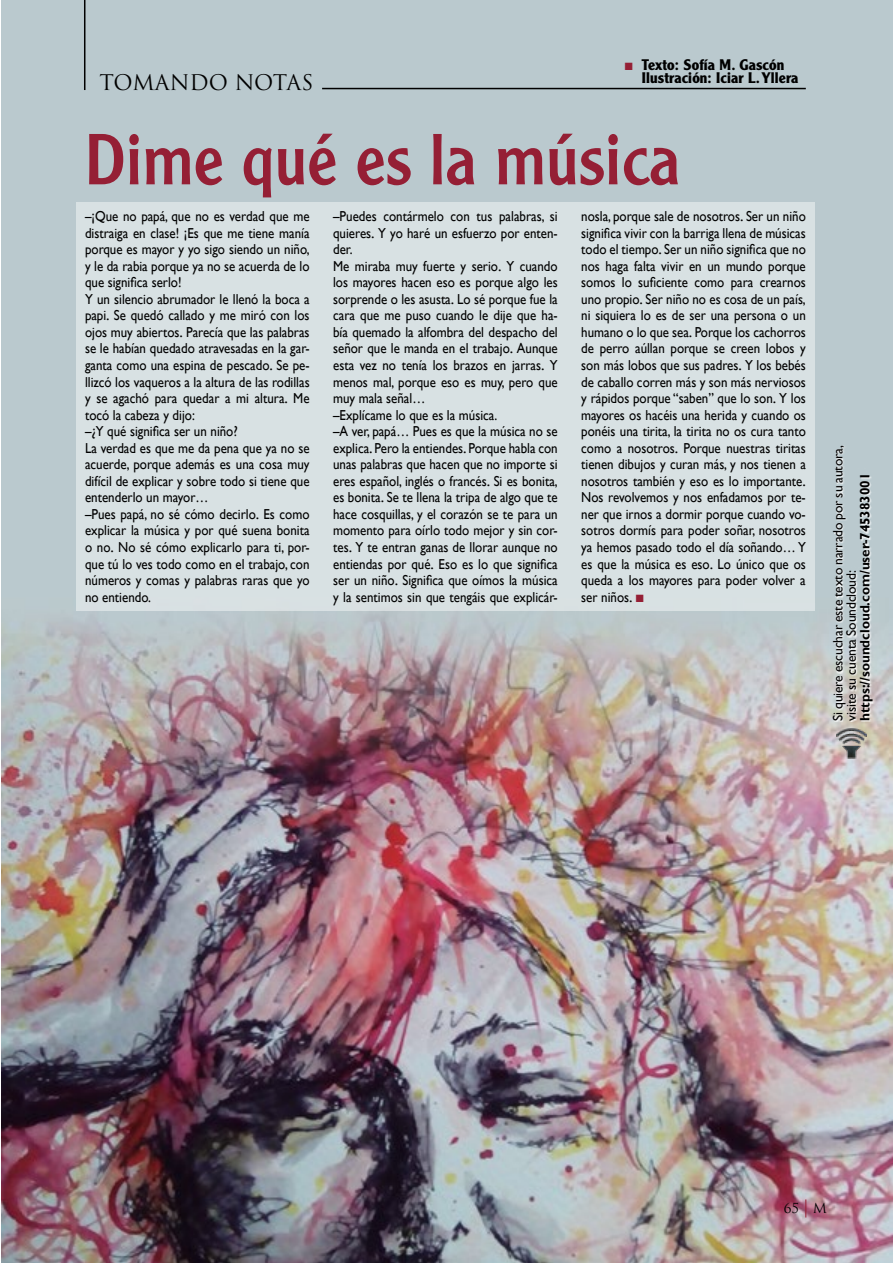
<style>
.page{position:relative;width:893px;height:1263px;background:#fff}
.page>*{position:absolute;margin:0;border:0;box-sizing:border-box;transform-origin:0 0}
.t1{font:70.5px "Clearface Gothic LT Std";color:#951f35}
.t2{font:21px "Trajan Pro";letter-spacing:-.005em;color:#000}
.t3{font:700 15px/13px "Clearface Gothic LT Std";letter-spacing:.01em;color:#000}
.t4{font:14.4px/16.5px "Gill Sans";color:#000;scale:.9 1}
.t5{font:13.5px/13.5px "Gill Sans";letter-spacing:-.01em;color:#000}
.t6{font:700 13.5px "Gill Sans";color:#000}
.t7{font:13.5px "Trajan Pro";color:#000}
.s1{color:#951f35}
.s2{font-family:"Caslon 540 LT Std";font-size:18px;color:#951f35}
</style>
<div class="page">
<img style="left:1px;top:0;width:892px;height:1263px">
<div style="left:76px;top:202px;width:739px;height:408px;background:#d8e1e3"></div>
<hr style="left:84px;top:0;width:1px;height:90px;background:#000">
<hr style="left:322px;top:88px;width:484px;height:1px;background:#000">
<svg style="left:834px;top:445px;width:40px;height:276px;background:#cbd3d5"></svg>
<img style="left:836px;top:728px;width:30px;height:30px">
<h2 class="t2" style="left:100px;top:69px;width:215px">TOMANDO NOTAS</h2>
<p class="t3" style="left:642px;top:59px;width:158px;text-indent:-17px"><span class="s1">■</span> Texto: Sofía M. Gascón<br>Ilustración: Iciar L. Yllera</p>
<h1 class="t1" style="left:85px;top:115px;width:597px">Dime qué es la música</h1>
<p class="t4" style="left:85px;top:208px;width:251px">–¡Que no papá, que no es verdad que me distraiga en clase! ¡Es que me tiene manía porque es mayor y yo sigo siendo un niño, y le da rabia porque ya no se acuerda de lo que significa serlo!<br>Y un silencio abrumador le llenó la boca a papi. Se quedó callado y me miró con los ojos muy abiertos. Parecía que las palabras se le habían quedado atravesadas en la gar&shy;ganta como una espina de pescado. Se pe&shy;llizcó los vaqueros a la altura de las rodillas y se agachó para quedar a mi altura. Me tocó la cabeza y dijo:<br>–¿Y qué significa ser un niño?<br>La verdad es que me da pena que ya no se acuerde, porque además es una cosa muy difícil de explicar y sobre todo si tiene que entenderlo un mayor…<br>–Pues papá, no sé cómo decirlo. Es como explicar la música y por qué suena bonita o no. No sé cómo explicarlo para ti, por&shy;que tú lo ves todo como en el trabajo, con números y comas y palabras raras que yo no entiendo.</p>
<p class="t4" style="left:333px;top:208px;width:251px">–Puedes contármelo con tus palabras, si quieres. Y yo haré un esfuerzo por enten&shy;der.<br>Me miraba muy fuerte y serio. Y cuando los mayores hacen eso es porque algo les sorprende o les asusta. Lo sé porque fue la cara que me puso cuando le dije que ha&shy;bía quemado la alfombra del despacho del señor que le manda en el trabajo. Aunque esta vez no tenía los brazos en jarras. Y menos mal, porque eso es muy, pero que muy mala señal…<br>–Explícame lo que es la música.<br>–A ver, papá… Pues es que la música no se explica. Pero la entiendes. Porque habla con unas palabras que hacen que no importe si eres español, inglés o francés. Si es bonita, es bonita. Se te llena la tripa de algo que te hace cosquillas, y el corazón se te para un momento para oírlo todo mejor y sin cor&shy;tes. Y te entran ganas de llorar aunque no entiendas por qué. Eso es lo que significa ser un niño. Significa que oímos la música y la sentimos sin que tengáis que explicár-</p>
<p class="t4" style="left:581px;top:208px;width:251px;text-align:justify">nosla, porque sale de nosotros. Ser un niño significa vivir con la barriga llena de músicas todo el tiempo. Ser un niño significa que no nos haga falta vivir en un mundo porque somos lo suficiente como para crearnos uno propio. Ser niño no es cosa de un país, ni siquiera lo es de ser una persona o un humano o lo que sea. Porque los cachorros de perro aúllan porque se creen lobos y son más lobos que sus padres. Y los bebés de caballo corren más y son más nerviosos y rápidos porque “saben” que lo son. Y los mayores os hacéis una herida y cuando os ponéis una tirita, la tirita no os cura tanto como a nosotros. Porque nuestras tiritas tienen dibujos y curan más, y nos tienen a nosotros también y eso es lo importante.<br>Nos revolvemos y nos enfadamos por te&shy;ner que irnos a dormir porque cuando vo&shy;sotros dormís para poder soñar, nosotros ya hemos pasado todo el día soñando… Y es que la música es eso. Lo único que os queda a los mayores para poder volver a ser niños. <span class="s1">■</span></p>
<p class="t5" style="left:831px;top:721px;width:277px;rotate:-90deg">Si quiere escuchar este texto narrado por su autora, visite su cuenta Soundcloud:</p>
<p class="t6" style="left:857px;top:721px;width:250px;rotate:-90deg">https://soundcloud.com/user-745383001</p>
<p class="t7" style="left:784px;top:1199px;width:45px">65 <span class="s2">|</span> M</p>
</div>
